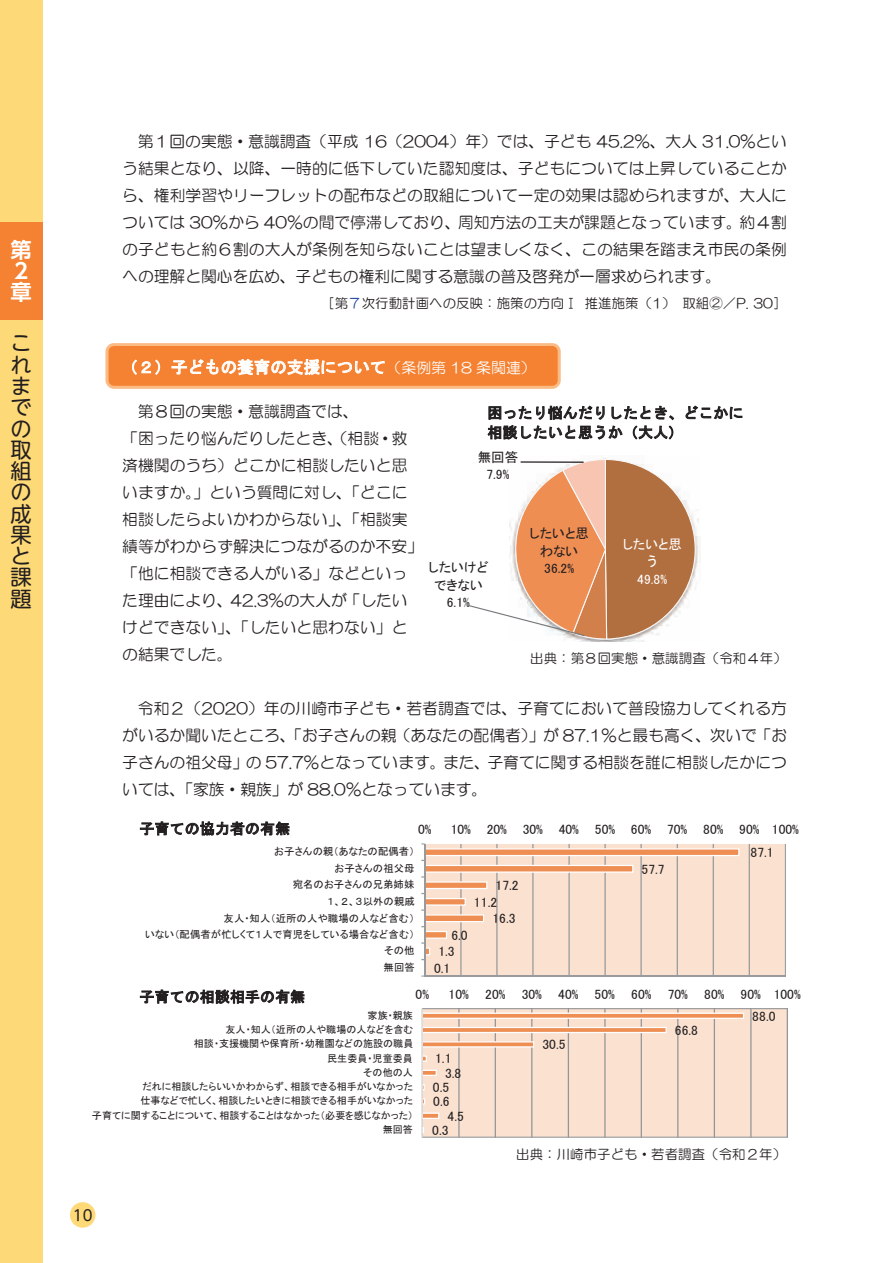
<style>
.page{position:relative;width:893px;height:1263px;background:#fff}
.page>*{position:absolute;margin:0;border:0;box-sizing:border-box;transform-origin:0 0}
.t1{font:21.3px/21.3px "UD Shin M Go Pro";color:#231f20;text-align:justify}
.t2{font:700 21.3px/21.3px "UD Shin Go NT Pro De";color:#fff;text-align:justify}
.t3{font:16.5px "MS Gothic";letter-spacing:.005em;color:#fff}
.t4{font:15.75px/27px "HG Maru Gothic MPRO";letter-spacing:.005em;color:#231f20;text-align:justify}
.t5{font:14.85px/19.5px "MS Gothic";letter-spacing:.02em;color:#231f20}
.t6{font:14.85px "UD Shin M Go Pro";color:#231f20}
.t7{font:13.5px/17.5px "MS P Gothic";letter-spacing:.005em;color:#231f20;text-align:center}
.t8{font:13.5px/17.5px "MS P Gothic";color:#fff;text-align:center}
.t9{font:13.35px "HG Maru Gothic MPRO";letter-spacing:.01em;color:#231f20}
.t10{font:10.35px "MS P Gothic";letter-spacing:.01em;color:#231f20}
.t11{font:10.05px "MS P Gothic";color:#231f20}
.s1{color:#1c479d}
.s2{font-family:"HG Maru Gothic MPRO";font-size:14.85px}
</style>
<div class="page">
<img style="left:579px;top:458px;width:120px;height:184px">
<svg style="left:686px;top:406px;width:56px;height:14px"></svg>
<svg style="left:488px;top:406px;width:186px;height:34px"></svg>
<svg style="left:105px;top:343px;width:456px;height:46px;background:#f5934c"></svg>
<svg style="left:467px;top:459px;width:229px;height:181px"></svg>
<div style="left:425px;top:844px;width:360px;height:132px;background:#fae1d0"></div>
<hr style="left:749px;top:844px;width:1px;height:132px;background:#989a9d">
<hr style="left:785px;top:844px;width:1px;height:132px;background:#989a9d">
<hr style="left:425px;top:975px;width:360px;height:1px;background:#989a9d">
<svg style="left:421px;top:843px;width:318px;height:133px"></svg>
<svg style="left:140px;top:821px;width:149px;height:15px"></svg>
<svg style="left:422px;top:1008px;width:366px;height:130px;background:#ead6c8"></svg>
<svg style="left:423px;top:1012px;width:321px;height:121px;background:#f5dac7"></svg>
<hr style="left:422px;top:1009px;width:1px;height:128px;background:#dcdddf">
<svg style="left:140px;top:989px;width:164px;height:15px"></svg>
<div style="left:0;top:0;width:43px;height:1263px;background:#fed977"></div>
<div style="left:70px;top:1202px;width:25px;height:26px;background:#fed977;border-radius:50%"></div>
<div style="left:0;top:222px;width:43px;height:98px;background:#f48232"></div>
<h1 class="t2" style="left:11px;top:239px;width:23px">第２章</h1>
<h1 class="t1" style="left:11px;top:332px;width:22px">これまでの取組の成果と課題</h1>
<p class="t4" style="left:122px;top:128px;width:666px;text-indent:16px">第１回の実態・意識調査（平成 16（2004）年）では、子ども 45.2%、大人 31.0%という結果となり、以降、一時的に低下していた認知度は、子どもについては上昇していることから、権利学習やリーフレットの配布などの取組について一定の効果は認められますが、大人については 30％から 40％の間で停滞しており、周知方法の工夫が課題となっています。約４割の子どもと約６割の大人が条例を知らないことは望ましくなく、この結果を踏まえ市民の条例への理解と関心を広め、子どもの権利に関する意識の普及啓発が一層求められます。</p>
<p class="t9" style="left:321px;top:297px;width:467px">［第<span class="s1">７</span>次行動計画への反映：施策の方向Ⅰ 推進施策（1）取組②／P. 30］</p>
<p class="t3" style="left:121px;top:359px;width:416px">（２）子どもの養育の支援について<span class="s2">（条例第 18 条関連）</span></p>
<p class="t4" style="left:122px;top:398px;width:303px;text-align:left;text-indent:16px">第８回の実態・意識調査では、<br>「困ったり悩んだりしたとき、（相談・救済機関のうち）どこかに相談したいと思いますか。」という質問に対し、「どこに相談したらよいかわからない」、「相談実績等がわからず解決につながるのか不安」「他に相談できる人がいる」などといった理由により、42.3%の大人が「したいけどできない」、「したいと思わない」との結果でした。</p>
<p class="t4" style="left:122px;top:695px;width:666px;text-indent:16px">令和２（2020）年の川崎市子ども・若者調査では、子育てにおいて普段協力してくれる方がいるか聞いたところ、「お子さんの親（あなたの配偶者）」が 87.1％と最も高く、次いで「お子さんの祖父母」の 57.7％となっています。また、子育てに関する相談を誰に相談したかについては、「家族・親族」が 88.0％となっています。</p>
<p class="t5" style="left:487px;top:403px;width:257px">困ったり悩んだりしたとき、どこかに相談したいと思うか（大人）</p>
<p class="t7" style="left:478px;top:448px;width:42px">無回答<br>7.9%</p>
<p class="t7" style="left:530px;top:525px;width:61px">したいと思わない<br>36.2%</p>
<p class="t8" style="left:623px;top:535px;width:61px">したいと思う<br>49.8%</p>
<p class="t7" style="left:428px;top:559px;width:62px">したいけどできない<br>6.1%</p>
<p class="t9" style="left:530px;top:652px;width:258px">出典：第８回実態・意識調査（令和４年）</p>
<p class="t5" style="left:140px;top:819px;width:152px">子育ての協力者の有無</p>
<p class="t7" style="left:418px;top:820px;width:15px">0%</p>
<p class="t7" style="left:451px;top:820px;width:350px">10% 20% 30% 40% 50% 60% 70% 80% 90% 100%</p>
<p class="t10" style="left:274px;top:846px;width:142px">お子さんの親（あなたの配偶者）</p>
<p class="t7" style="left:751px;top:843px;width:25px">87.1</p>
<p class="t10" style="left:335px;top:863px;width:82px">お子さんの祖父母</p>
<p class="t7" style="left:642px;top:860px;width:25px">57.7</p>
<p class="t10" style="left:293px;top:879px;width:123px">宛名のお子さんの兄弟姉妹</p>
<p class="t7" style="left:496px;top:876px;width:25px">17.2</p>
<p class="t10" style="left:327px;top:896px;width:89px">１、２、３以外の親戚</p>
<p class="t7" style="left:474px;top:893px;width:25px">11.2</p>
<p class="t10" style="left:224px;top:913px;width:192px">友人・知人（近所の人や職場の人など含む）</p>
<p class="t7" style="left:492px;top:909px;width:25px">16.3</p>
<p class="t10" style="left:145px;top:929px;width:271px">いない（配偶者が忙しくて１人で育児をしている場合など含む）</p>
<p class="t7" style="left:451px;top:926px;width:18px">6.0</p>
<p class="t10" style="left:384px;top:945px;width:32px">その他</p>
<p class="t7" style="left:438px;top:942px;width:18px">1.3</p>
<p class="t10" style="left:384px;top:962px;width:33px">無回答</p>
<p class="t7" style="left:434px;top:959px;width:18px">0.1</p>
<p class="t5" style="left:140px;top:987px;width:167px">子育ての相談相手の有無</p>
<p class="t7" style="left:415px;top:985px;width:15px">0%</p>
<p class="t7" style="left:449px;top:985px;width:354px">10% 20% 30% 40% 50% 60% 70% 80% 90% 100%</p>
<p class="t11" style="left:368px;top:1010px;width:47px">家族・親族</p>
<p class="t7" style="left:752px;top:1007px;width:25px">88.0</p>
<p class="t11" style="left:226px;top:1024px;width:189px">友人・知人（近所の人や職場の人などを含む</p>
<p class="t7" style="left:675px;top:1021px;width:25px">66.8</p>
<p class="t11" style="left:194px;top:1039px;width:221px">相談・支援機関や保育所・幼稚園などの施設の職員</p>
<p class="t7" style="left:542px;top:1035px;width:25px">30.5</p>
<p class="t11" style="left:327px;top:1053px;width:87px">民生委員・児童委員</p>
<p class="t7" style="left:435px;top:1050px;width:18px">1.1</p>
<p class="t11" style="left:363px;top:1067px;width:51px">その他の人</p>
<p class="t7" style="left:445px;top:1064px;width:18px">3.8</p>
<p class="t11" style="left:142px;top:1081px;width:272px">だれに相談したらいいかわからず、相談できる相手がいなかった</p>
<p class="t7" style="left:433px;top:1078px;width:18px">0.5</p>
<p class="t11" style="left:141px;top:1096px;width:274px">仕事などで忙しく、相談したいときに相談できる相手がいなかった</p>
<p class="t7" style="left:433px;top:1092px;width:18px">0.6</p>
<p class="t11" style="left:92px;top:1110px;width:323px">子育てに関することについて、相談することはなかった（必要を感じなかった）</p>
<p class="t7" style="left:447px;top:1107px;width:18px">4.5</p>
<p class="t11" style="left:383px;top:1124px;width:32px">無回答</p>
<p class="t7" style="left:432px;top:1121px;width:18px">0.3</p>
<p class="t9" style="left:516px;top:1148px;width:271px">出典：川崎市子ども・若者調査（令和２年）</p>
<p class="t6" style="left:73px;top:1203px;width:21px">10</p>
</div>
